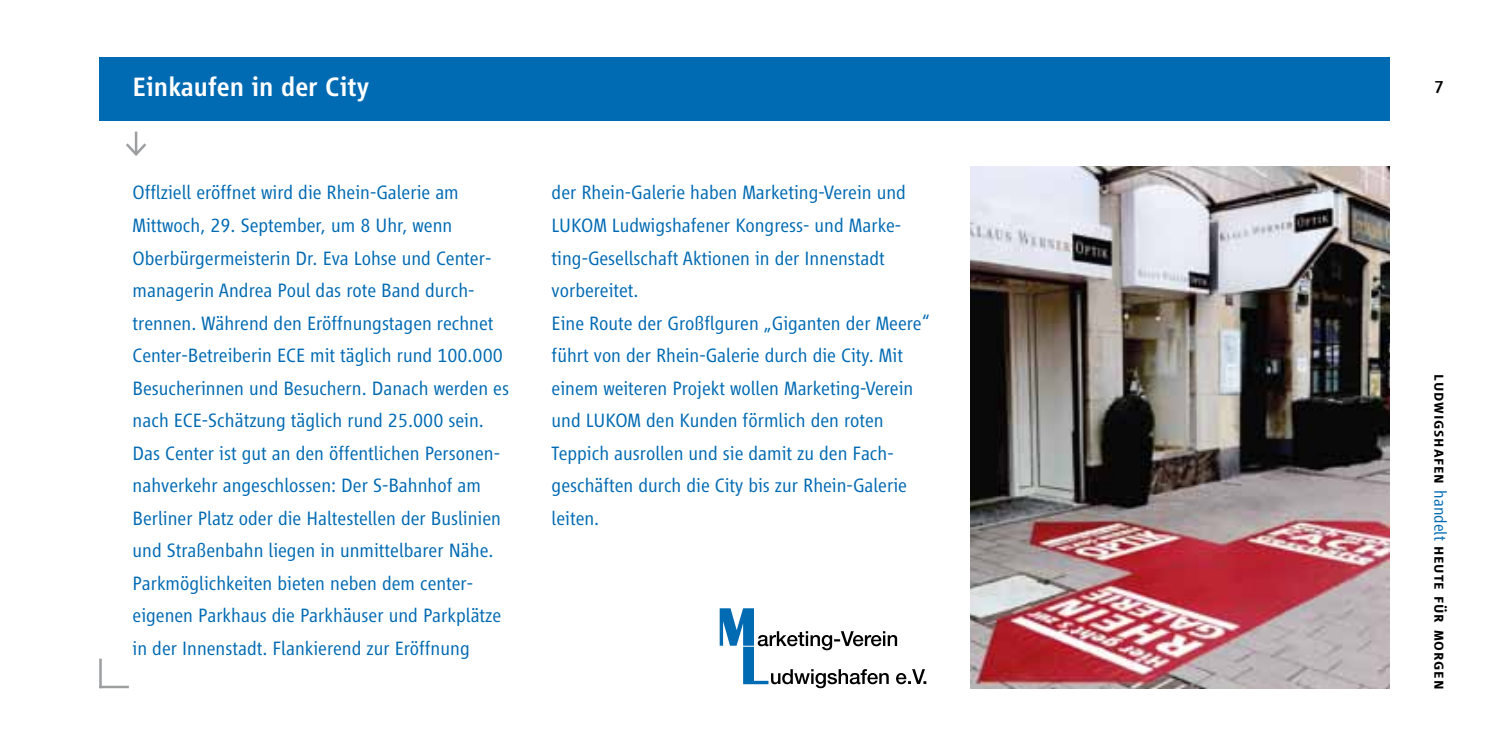
<style>
.page{position:relative;width:1489px;height:745px;background:#fff}
.page>*{position:absolute;margin:0;border:0;box-sizing:border-box;transform-origin:0 0}
.t1{font:500 27.5px "Vialog";color:#fff}
.t2{font:300 20px/32.5px "Vialog";color:#006ab3}
.t3{font:500 17.5px "Vialog SC";letter-spacing:.05em;color:#000}
.s1{font-family:"Vialog";font-weight:300;color:#006ab3}
</style>
<div class="page">
<hr style="left:135px;top:131px;width:2px;height:23px;background:#9c9e9f">
<svg style="left:126px;top:141px;width:20px;height:15px"></svg>
<div style="left:99px;top:57px;width:1290px;height:63px;background:#006ab3"></div>
<img style="left:970px;top:166px;width:419px;height:521px">
<svg style="left:719px;top:608px;width:207px;height:79px"></svg>
<hr style="left:99px;top:658px;width:3px;height:29px;background:#9c9e9f">
<hr style="left:99px;top:685px;width:30px;height:2px;background:#9c9e9f">
<h1 class="t1" style="left:133px;top:72px;width:238px">Einkaufen in der City</h1>
<p class="t3" style="left:1434px;top:74px;width:10px">7</p>
<p class="t2" style="left:133px;top:176px;width:378px">Offiziell eröffnet wird die Rhein-Galerie am Mittwoch, 29. September, um 8 Uhr, wenn Oberbürgermeisterin Dr. Eva Lohse und Center&shy;managerin Andrea Poul das rote Band durch&shy;trennen. Während den Eröffnungstagen rechnet Center-Betreiberin ECE mit täglich rund 100.000<br>Besucherinnen und Besuchern. Danach werden es nach ECE-Schätzung täglich rund 25.000 sein.<br>Das Center ist gut an den öffentlichen Personen&shy;nahverkehr angeschlossen: Der S-Bahnhof am Berliner Platz oder die Haltestellen der Buslinien und Straßenbahn liegen in unmittelbarer Nähe.<br>Parkmöglichkeiten bieten neben dem center&shy;eigenen Parkhaus die Parkhäuser und Parkplätze in der Innenstadt. Flankierend zur Eröffnung</p>
<p class="t2" style="left:551px;top:176px;width:379px">der Rhein-Galerie haben Marketing-Verein und LUKOM Ludwigshafener Kongress- und Marke&shy;ting-Gesellschaft Aktionen in der Innenstadt vorbereitet.<br>Eine Route der Großfiguren „Giganten der Meere“ führt von der Rhein-Galerie durch die City. Mit einem weiteren Projekt wollen Marketing-Verein und LUKOM den Kunden förmlich den roten Teppich ausrollen und sie damit zu den Fach&shy;geschäften durch die City bis zur Rhein-Galerie leiten.</p>
<p class="t3" style="left:1449px;top:374px;width:316px;rotate:90deg">ludwigshafen <span class="s1">handelt</span> heute für morgen</p>
</div>
